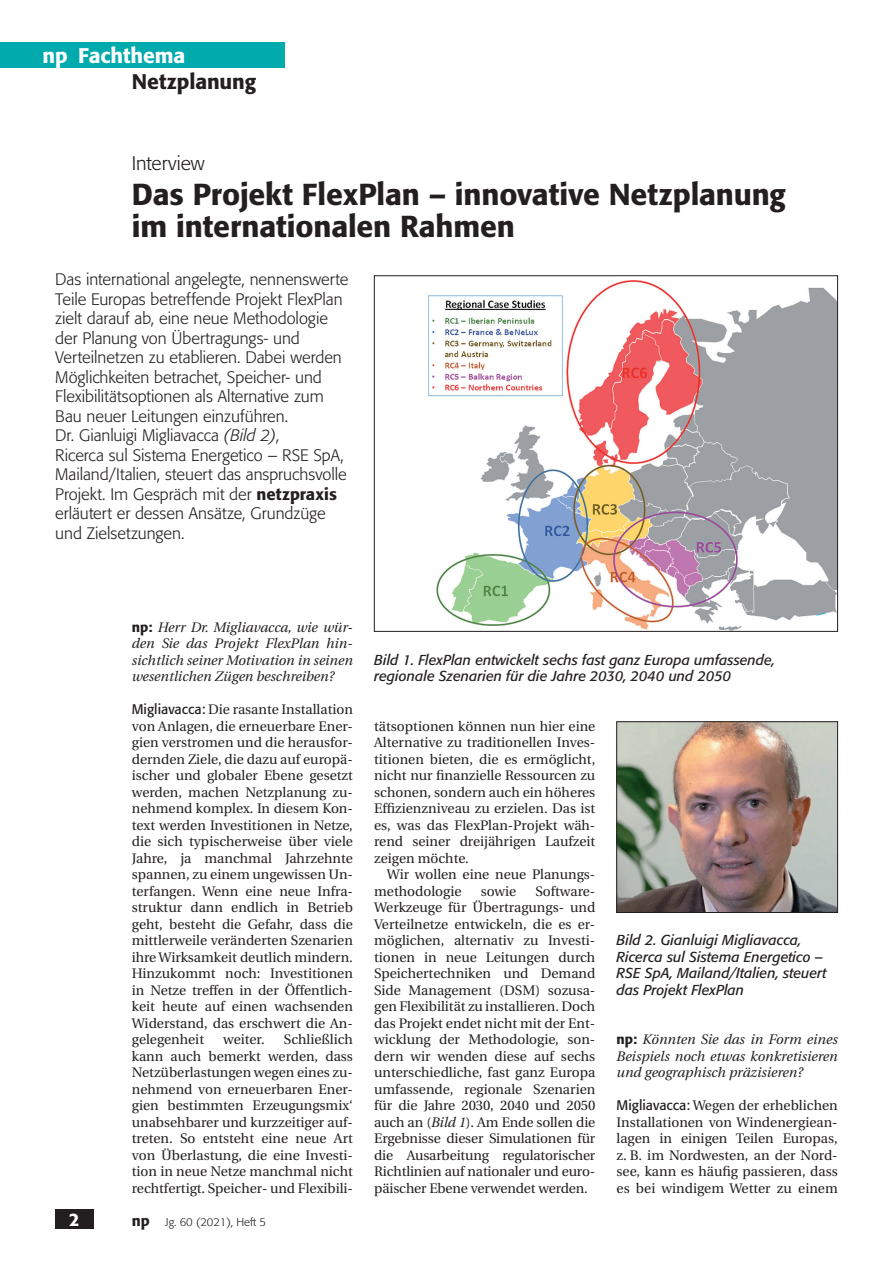
<style>
.page{position:relative;width:893px;height:1263px;background:#fff}
.page>*{position:absolute;margin:0;border:0;box-sizing:border-box;transform-origin:0 0}
.Überschrift_FB{font:500 30px/31.5px "Formata";letter-spacing:-.005em;color:#231f20}
.t1{font:500 21px "Formata";letter-spacing:-.005em;color:#fff}
.t2{font:500 21px "Formata";letter-spacing:-.005em;color:#231f20}
.Dachzeile_FB{font:300 19.5px "Formata";letter-spacing:-.005em;color:#231f20}
.t3{font:500 18px "Formata";color:#fff}
.Vorspann_FB{font:300 16.5px/19.5px "Formata";color:#231f20}
.Bildunterschrift{font:italic 14.25px/16.5px "Formata";color:#231f20}
.Interviewfrage_FB{font:13.8px/16.5px "Utopia";color:#231f20;text-align:justify}
.Fließtext_FB{font:13.8px/16.5px "Utopia";color:#231f20}
.Interviewfrage_FB-2{font:italic 13.8px/16.5px "Utopia";color:#231f20;text-align:justify}
.t4{font:300 11.25px "Formata";color:#231f20}
.s1{font-style:italic}
.s2{font-weight:500}
.s3{font-family:"Formata";font-weight:500;font-style:normal}
.s4{font-family:"Formata"}
.s5{font-weight:500;font-size:15px}
</style>
<div class="page">
<div style="left:55px;top:1210px;width:39px;height:19px;background:#231f20"></div>
<div style="left:0;top:43px;width:285px;height:25px;background:#00aaad"></div>
<img style="left:428px;top:280px;width:408px;height:349px">
<img style="left:619px;top:724px;width:217px;height:186px">
<div style="left:617px;top:722px;width:221px;height:190px;border:1px solid #231f20"></div>
<h2 class="t1" style="left:43px;top:43px;width:144px">np Fachthema</h2>
<h2 class="t2" style="left:132px;top:69px;width:126px">Netzplanung</h2>
<p class="Dachzeile_FB" style="left:132px;top:151px;width:74px">Interview</p>
<p class="Überschrift_FB" style="left:132px;top:179px;width:656px">Das Projekt FlexPlan – innovative Netzplanung im internationalen Rahmen</p>
<p class="Vorspann_FB" style="left:55px;top:270px;width:295px">Das international angelegte, nennenswerte Teile Europas betreffende Projekt FlexPlan zielt darauf ab, eine neue Methodologie der Planung von Übertragungs- und Verteilnetzen zu etablieren. Dabei werden Möglichkeiten betrachet, Speicher- und Flexibilitätsoptionen als Alternative zum Bau neuer Leitungen einzuführen.<br>Dr. Gianluigi Migliavacca <span class="s1">(Bild 2)</span>,<br>Ricerca sul Sistema Energetico – RSE SpA, Mailand/Italien, steuert das anspruchsvolle Projekt. Im Gespräch mit der <span class="s2">netzpraxis </span>erläutert er dessen Ansätze, Grundzüge und Zielsetzungen.</p>
<p class="Interviewfrage_FB-2" style="left:132px;top:619px;width:223px"><span class="s3">np:</span> Herr Dr. Migliavacca, wie wür&shy;den Sie das Projekt FlexPlan hin&shy;sichtlich seiner Motivation in seinen wesentlichen Zügen beschreiben?</p>
<p class="Interviewfrage_FB" style="left:132px;top:701px;width:223px"><span class="s4">Migliavacca:</span> Die rasante Installation von Anlagen, die erneuerbare Ener&shy;gien verstromen und die herausfor&shy;dernden Ziele, die dazu auf europä&shy;ischer und globaler Ebene gesetzt werden, machen Netzplanung zu&shy;nehmend komplex. In diesem Kon&shy;text werden Investitionen in Netze, die sich typischerweise über viele Jahre, ja manchmal Jahrzehnte spannen, zu einem ungewissen Un&shy;terfangen. Wenn eine neue Infra&shy;struktur dann endlich in Betrieb geht, besteht die Gefahr, dass die mittlerweile veränderten Szenarien ihre Wirksamkeit deutlich mindern.<br>Hinzukommt noch: Investitionen in Netze treffen in der Öffentlich&shy;keit heute auf einen wachsenden Widerstand, das erschwert die An&shy;gelegenheit</p>
<p class="Interviewfrage_FB" style="left:132px;top:1031px;width:223px;text-indent:152px">Schließlich kann auch bemerkt werden, dass Netzüberlastungen wegen eines zu&shy;nehmend von erneuerbaren Ener&shy;gien bestimmten Erzeugungsmix‘ unabsehbarer und kurzzeitiger auf&shy;treten. So entsteht eine neue Art von Überlastung, die eine Investi&shy;tion in neue Netze manchmal nicht rechtfertigt. Speicher- und Flexibili-</p>
<p class="Interviewfrage_FB" style="left:223px;top:1031px;width:43px">weiter.</p>
<h3 class="t3" style="left:69px;top:1208px;width:12px">2</h3>
<p class="t4" style="left:132px;top:1215px;width:136px"><span class="s5">np</span> Jg. 60 (2021), Heft 5</p>
<p class="Bildunterschrift" style="left:374px;top:651px;width:403px">Bild 1. FlexPlan entwickelt sechs fast ganz Europa umfassende, regionale Szenarien für die Jahre 2030, 2040 und 2050</p>
<p class="Interviewfrage_FB" style="left:374px;top:718px;width:223px">tätsoptionen können nun hier eine Alternative zu traditionellen Inves&shy;titionen bieten, die es ermöglicht, nicht nur finanzielle Ressourcen zu schonen, sondern auch ein höheres Effizienzniveau zu erzielen. Das ist es, was das FlexPlan-Projekt wäh&shy;rend seiner dreijährigen Laufzeit zeigen möchte.</p>
<p class="Fließtext_FB" style="left:374px;top:866px;width:223px;text-indent:13px">Wir wollen eine neue Planungs&shy;methodologie</p>
<p class="Fließtext_FB" style="left:374px;top:883px;width:223px;text-indent:161px">Software-- Werkzeuge für Übertragungs- und Verteilnetze entwickeln, die es er&shy;möglichen, alternativ zu Investi&shy;tionen in neue Leitungen durch Speichertechniken und Demand Side Management (DSM) sozusa&shy;gen Flexibilität zu installieren. Doch das Projekt endet nicht mit der Ent&shy;wicklung der Methodologie, son&shy;dern wir wenden diese auf sechs unterschiedliche, fast ganz Europa umfassende, regionale Szenarien für die Jahre 2030, 2040 und 2050 auch an (<span class="s1">Bild 1</span>). Am Ende sollen die Ergebnisse dieser Simulationen für die Ausarbeitung regulatorischer Richtlinien auf nationaler und euro&shy;päischer Ebene verwendet werden.</p>
<p class="Fließtext_FB" style="left:481px;top:883px;width:37px">sowie</p>
<p class="Bildunterschrift" style="left:617px;top:932px;width:212px">Bild 2. Gianluigi Migliavacca,<br>Ricerca sul Sistema Energetico –<br>RSE SpA, Mailand/Italien, steuert das Projekt FlexPlan</p>
<p class="Interviewfrage_FB-2" style="left:617px;top:1031px;width:223px"><span class="s3">np:</span> Könnten Sie das in Form eines Beispiels noch etwas konkretisieren und geographisch präzisieren?</p>
<p class="Interviewfrage_FB" style="left:617px;top:1097px;width:223px"><span class="s4">Migliavacca:</span> Wegen der erheblichen Installationen von Windenergiean&shy;lagen in einigen Teilen Europas, z. B. im Nordwesten, an der Nord&shy;see, kann es häufig passieren, dass es bei windigem Wetter zu einem</p>
</div>
